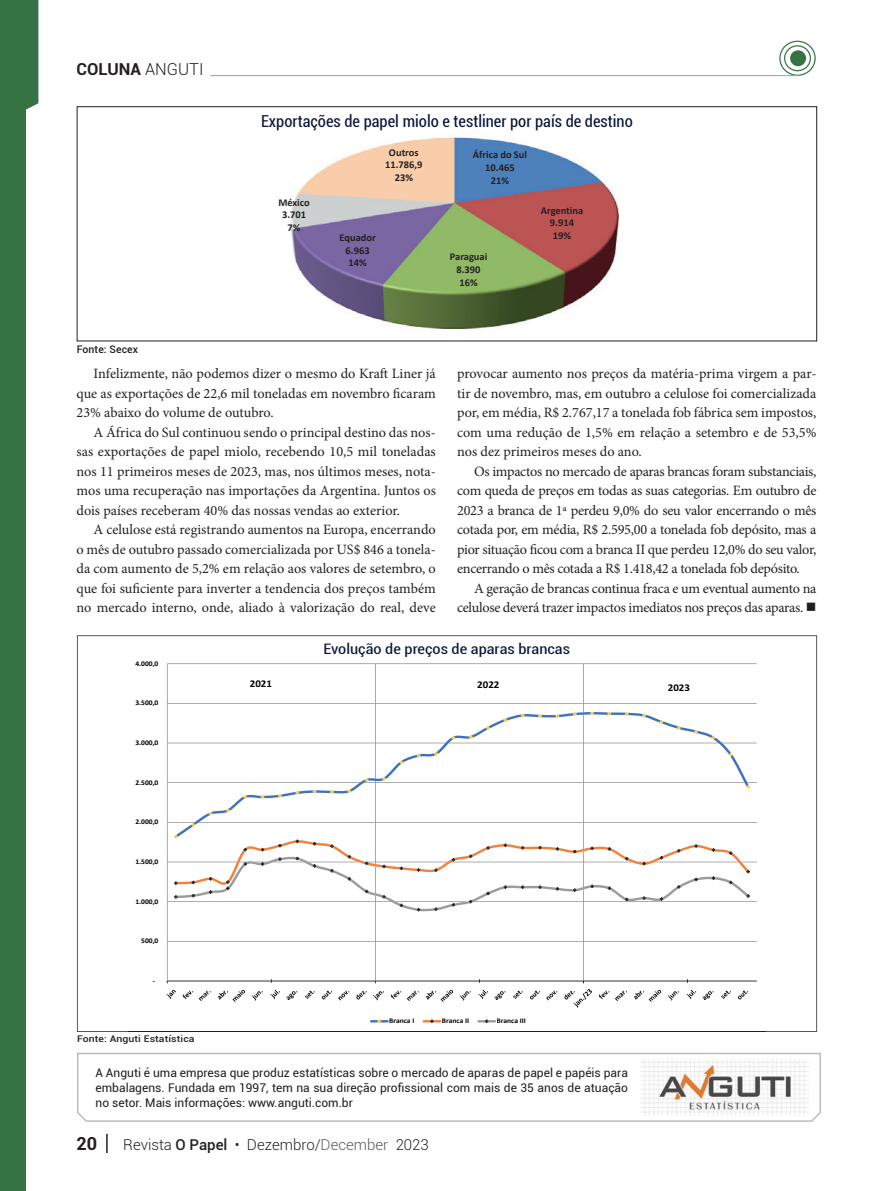
<style>
.page{position:relative;width:893px;height:1191px;background:#fff}
.page>*{position:absolute;margin:0;border:0;box-sizing:border-box;transform-origin:0 0}
.t1{font:700 18px "Roboto";color:#231f20}
.t2{font:condensed 16.5px "Roboto";color:#091639}
.t3{font:700 16.5px "Roboto";color:#231f20}
.t4{font:300 15px "Roboto";color:#231f20}
.t5{font:condensed 14.4px "Roboto";color:#091639;scale:1.14 1}
.t6{font:14.25px/19.5px "Minion Pro";letter-spacing:-.01em;color:#231f20;text-align:justify}
.t7{font:12px/15px "Roboto";color:#231f20;text-align:justify}
.t8{font:700 10.5px/12.8px "Calibri";color:#231f20;text-align:center}
.t9{font:500 10.5px "Roboto";letter-spacing:.01em;color:#231f20}
.t10{font:700 10.35px "Calibri";color:#000001;scale:1.05 1}
.t11{font:500 9.15px "Roboto";letter-spacing:.01em;color:#231f20;scale:1.14 1}
.t12{font:700 7.2px "Calibri";color:#000001;scale:1.05 1}
.s1{font-weight:300}
.s2{font-weight:500}
.s3{color:#57585a}
</style>
<div class="page">
<div style="left:0;top:0;width:26px;height:1191px;background:#367342"></div>
<svg style="left:779px;top:40px;width:37px;height:36px"></svg>
<hr style="left:210px;top:75px;width:589px;height:1px;background:#97a98c">
<svg style="left:26px;top:0;width:12px;height:110px"></svg>
<hr style="left:106px;top:1133px;width:2px;height:20px;background:#231f20">
<img style="left:290px;top:137px;width:329px;height:192px">
<div style="left:77px;top:106px;width:740px;height:235px;border:1px solid #231f20"></div>
<svg style="left:77px;top:635px;width:740px;height:396px"></svg>
<hr style="left:128px;top:1031px;width:638px;height:1px;background:#231f20">
<svg style="left:77px;top:1052px;width:744px;height:69px"></svg>
<img style="left:641px;top:1059px;width:168px;height:56px">
<p class="t3" style="left:77px;top:58px;width:129px">COLUNA <span class="s1">ANGUTI</span></p>
<p class="t2" style="left:261px;top:110px;width:373px">Exportações de papel miolo e testliner por país de destino</p>
<p class="t8" style="left:278px;top:195px;width:33px">México<br>3.701<br>7%</p>
<p class="t8" style="left:385px;top:145px;width:39px">Outros<br>11.786,9<br>23%</p>
<p class="t8" style="left:339px;top:230px;width:38px">Equador<br>6.963<br>14%</p>
<p class="t8" style="left:473px;top:148px;width:56px">África do Sul<br>10.465<br>21%</p>
<p class="t8" style="left:450px;top:250px;width:39px">Paraguai<br>8.390<br>16%</p>
<p class="t8" style="left:541px;top:203px;width:44px">Argentina<br>9.914<br>19%</p>
<p class="t9" style="left:77px;top:342px;width:63px">Fonte: Secex</p>
<p class="t6" style="left:77px;top:364px;width:361px;text-indent:17px">Infelizmente, não podemos dizer o mesmo do Kraft Liner já que as exportações de 22,6 mil toneladas em novembro ficaram 23% abaixo do volume de outubro.</p>
<p class="t6" style="left:77px;top:422px;width:361px;text-indent:17px">A África do Sul continuou sendo o principal destino das nos&shy;sas exportações de papel miolo, recebendo 10,5 mil toneladas nos 11 primeiros meses de 2023, mas, nos últimos meses, nota&shy;mos uma recuperação nas importações da Argentina. Juntos os dois países receberam 40% das nossas vendas ao exterior.</p>
<p class="t6" style="left:77px;top:520px;width:361px;text-indent:17px">A celulose está registrando aumentos na Europa, encerrando o mês de outubro passado comercializada por US$ 846 a tonela&shy;da com aumento de 5,2% em relação aos valores de setembro, o que foi suficiente para inverter a tendencia dos preços também no mercado interno, onde, aliado à valorização do real, deve</p>
<p class="t6" style="left:457px;top:364px;width:361px">provocar aumento nos preços da matéria-prima virgem a par&shy;tir de novembro, mas, em outubro a celulose foi comercializada por, em média, R$ 2.767,17 a tonelada fob fábrica sem impostos, com uma redução de 1,5% em relação a setembro e de 53,5% nos dez primeiros meses do ano.</p>
<p class="t6" style="left:457px;top:461px;width:361px;text-indent:17px">Os impactos no mercado de aparas brancas foram substanciais, com queda de preços em todas as suas categorias. Em outubro de 2023 a branca de 1ª perdeu 9,0% do seu valor encerrando o mês cotada por, em média, R$ 2.595,00 a tonelada fob depósito, mas a pior situação ficou com a branca II que perdeu 12,0% do seu valor, encerrando o mês cotada a R$ 1.418,42 a tonelada fob depósito.</p>
<p class="t6" style="left:457px;top:578px;width:361px;text-align:right">A geração de brancas continua fraca e um eventual aumento na celulose deverá trazer impactos imediatos nos preços das aparas. ■</p>
<p class="t12" style="left:135px;top:659px;width:24px">4.000,0</p>
<p class="t12" style="left:135px;top:698px;width:24px">3.500,0</p>
<p class="t12" style="left:135px;top:738px;width:24px">3.000,0</p>
<p class="t12" style="left:135px;top:778px;width:24px">2.500,0</p>
<p class="t12" style="left:135px;top:817px;width:24px">2.000,0</p>
<p class="t12" style="left:135px;top:857px;width:24px">1.500,0</p>
<p class="t12" style="left:135px;top:897px;width:24px">1.000,0</p>
<p class="t12" style="left:141px;top:936px;width:18px">500,0</p>
<p class="t12" style="left:153px;top:976px;width:4px">-</p>
<p class="t5" style="left:323px;top:639px;width:218px">Evolução de preços de aparas brancas</p>
<p class="t10" style="left:250px;top:676px;width:23px">2021</p>
<p class="t10" style="left:477px;top:678px;width:23px">2022</p>
<p class="t12" style="left:389px;top:1016px;width:26px">Branca I</p>
<p class="t12" style="left:442px;top:1016px;width:28px">Branca II</p>
<p class="t12" style="left:496px;top:1016px;width:29px">Branca III</p>
<p class="t11" style="left:77px;top:1032px;width:105px">Fonte: Anguti Estatística</p>
<p class="t7" style="left:96px;top:1064px;width:534px">A Anguti é uma empresa que produz estatísticas sobre o mercado de aparas de papel e papéis para embalagens. Fundada em 1997, tem na sua direção profissional com mais de 35 anos de atuação no setor. Mais informações: www.anguti.com.br</p>
<p class="t1" style="left:77px;top:1130px;width:22px">20</p>
<p class="t4" style="left:123px;top:1133px;width:307px">Revista <span class="s2">O Papel</span> • Dezembro/<span class="s3">December</span> 2023</p>
<p class="t10" style="left:668px;top:680px;width:23px">2023</p>
</div>
